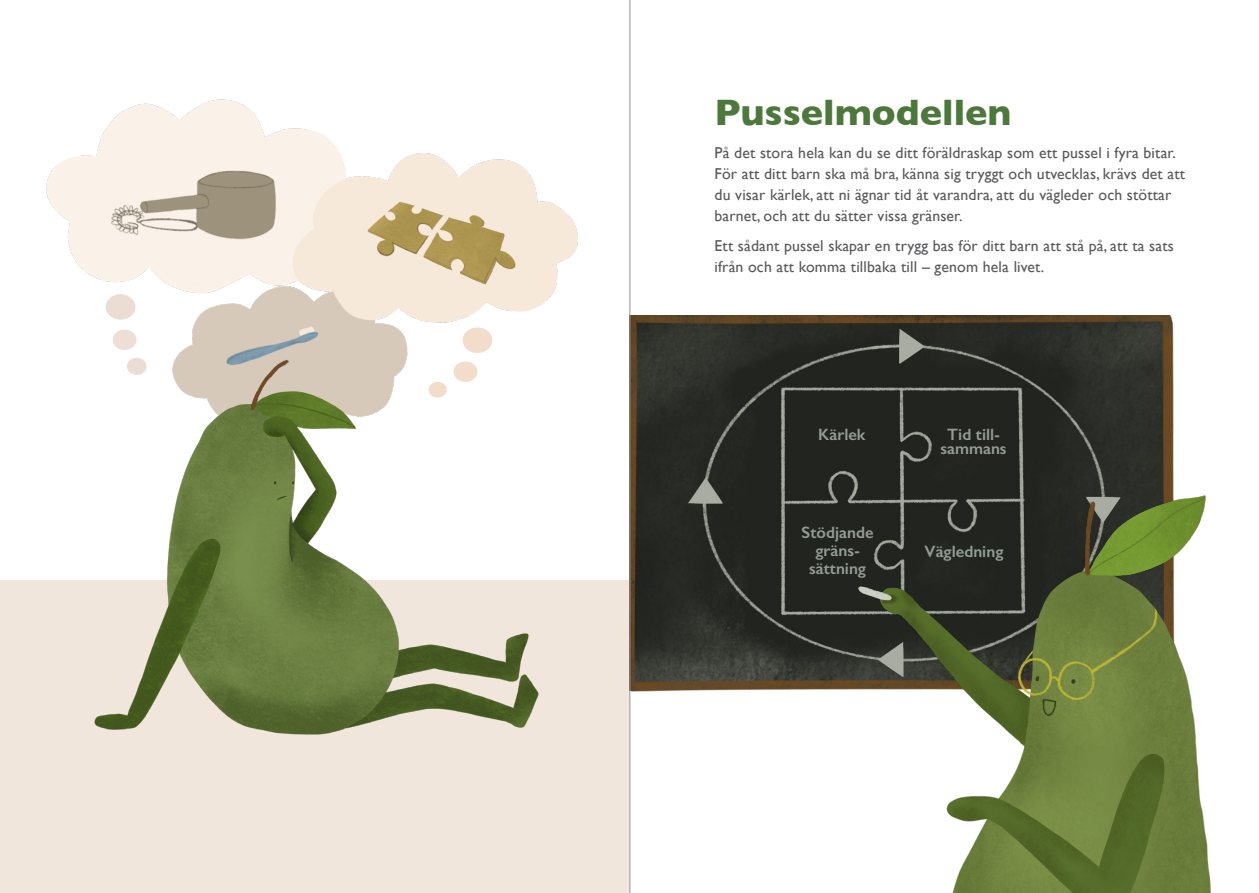
<style>
.page{position:relative;width:1259px;height:893px;background:#fff}
.page>*{position:absolute;margin:0;border:0;box-sizing:border-box;transform-origin:0 0}
.Rubrik{font:700 37.5px "Gill Sans";color:#4c783b}
.Brödtext{font:600 16.5px/18px "Gill Sans";color:#949d94;text-align:center}
.Brödtext-2{font:15.75px/21px "Gill Sans";letter-spacing:.01em;color:#57585a}
</style>
<div class="page">
<img style="left:0;top:99px;width:629px;height:794px">
<img style="left:630px;top:315px;width:544px;height:391px">
<img style="left:852px;top:472px;width:359px;height:421px">
<div style="left:106px;top:294px;width:29px;height:26px;background:#ecddd4;border-radius:50%"></div>
<div style="left:462px;top:327px;width:30px;height:26px;background:#f2ddca;border-radius:50%"></div>
<div style="left:113px;top:330px;width:23px;height:20px;background:#eddfd5;border-radius:50%"></div>
<div style="left:453px;top:361px;width:24px;height:21px;background:#f2ddca;border-radius:50%"></div>
<div style="left:128px;top:358px;width:18px;height:16px;background:#ecddd4;border-radius:50%"></div>
<div style="left:127px;top:358px;width:20px;height:17px;border:2px solid #eddfd5;border-radius:50%"></div>
<div style="left:428px;top:382px;width:19px;height:16px;background:#f2ddca;border-radius:50%"></div>
<hr style="left:629px;top:0;width:1px;height:893px;background:#939598">
<p class="Rubrik" style="left:714px;top:82px;width:298px">Pusselmodellen</p>
<p class="Brödtext-2" style="left:714px;top:142px;width:463px">På det stora hela kan du se ditt föräldraskap som ett pussel i fyra bitar.</p>
<p class="Brödtext-2" style="left:714px;top:163px;width:472px">För att ditt barn ska må bra, känna sig tryggt och utvecklas, krävs det att du visar kärlek, att ni ägnar tid åt varandra, att du vägleder och stöttar barnet, och att du sätter vissa gränser.</p>
<p class="Brödtext-2" style="left:714px;top:235px;width:461px">Ett sådant pussel skapar en trygg bas för ditt barn att stå på, att ta sats ifrån och att komma tillbaka till – genom hela livet.</p>
<p class="Brödtext" style="left:818px;top:425px;width:49px">Kärlek</p>
<p class="Brödtext" style="left:940px;top:427px;width:68px;line-height:14.1px">Tid till&shy;sammans</p>
<p class="Brödtext" style="left:801px;top:523px;width:73px">Stödjande</p>
<p class="Brödtext" style="left:809px;top:541px;width:58px">gräns&shy;sättning</p>
<p class="Brödtext" style="left:924px;top:542px;width:80px">Vägledning</p>
</div>
